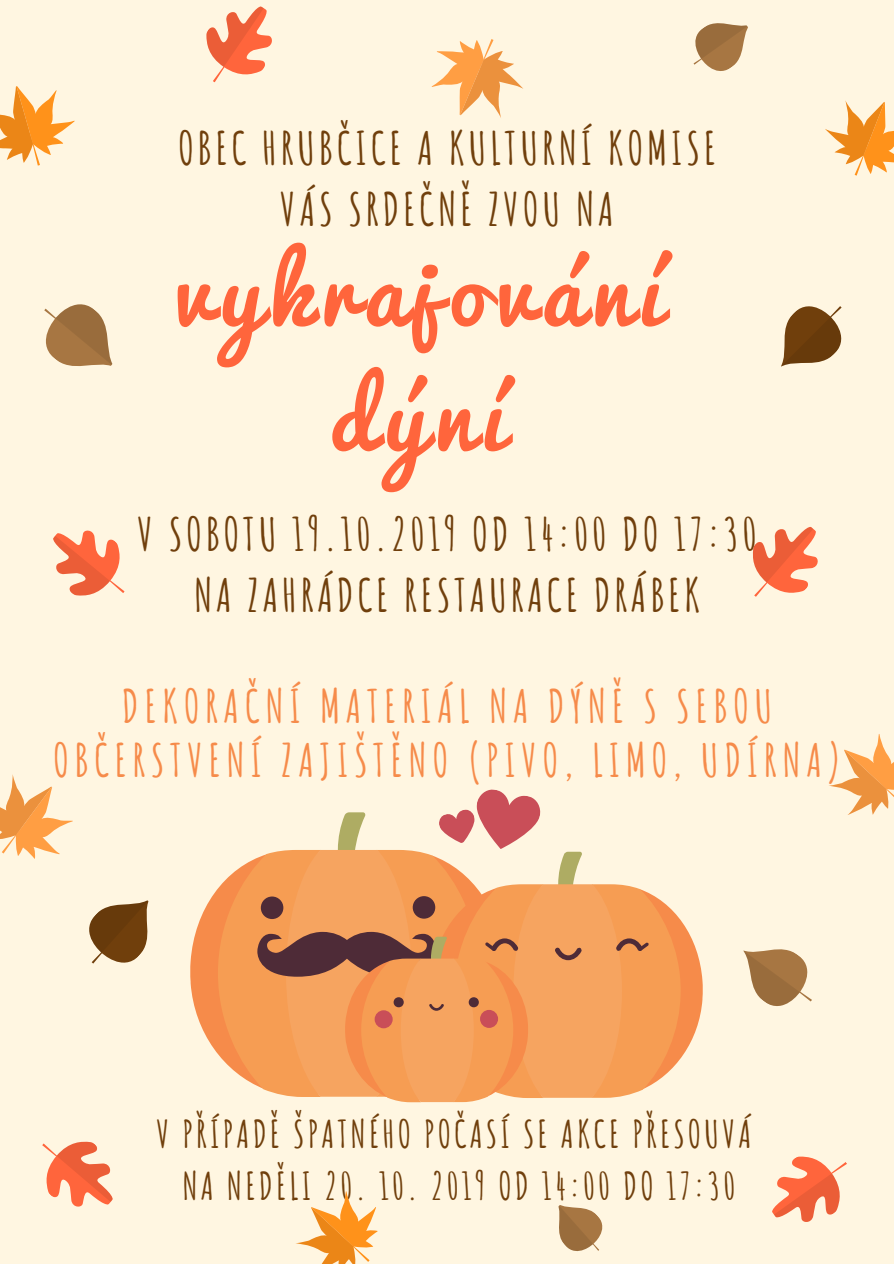
<style>
.page{position:relative;width:894px;height:1264px;background:#fff}
.page>*{position:absolute;margin:0;border:0;box-sizing:border-box;transform-origin:0 0}
.t1{font:90px/124.8px "Pacifico";letter-spacing:.08em;color:#ff653c;text-align:center}
.t2{font:700 45px/61.5px "Amatic SC";letter-spacing:.08em;color:#703f0c;text-align:center}
.t3{font:700 45px/54.2px "Amatic SC";letter-spacing:.12em;color:#f68b4a;text-align:center}
.t4{font:700 37.5px/52.2px "Amatic SC";letter-spacing:.08em;color:#703f0c;text-align:center}
</style>
<div class="page">
<div style="left:0;top:0;width:893px;height:1263px;background:#fff6e1"></div>
<svg style="left:0;top:86px;width:75px;height:80px"></svg>
<svg style="left:44px;top:304px;width:69px;height:62px"></svg>
<svg style="left:53px;top:530px;width:72px;height:66px"></svg>
<svg style="left:0;top:774px;width:149px;height:190px"></svg>
<svg style="left:431px;top:39px;width:92px;height:79px"></svg>
<svg style="left:42px;top:1141px;width:71px;height:66px"></svg>
<svg style="left:693px;top:23px;width:55px;height:48px"></svg>
<svg style="left:825px;top:100px;width:68px;height:76px"></svg>
<svg style="left:781px;top:306px;width:61px;height:61px"></svg>
<svg style="left:752px;top:526px;width:66px;height:71px"></svg>
<svg style="left:829px;top:734px;width:64px;height:81px"></svg>
<svg style="left:743px;top:949px;width:69px;height:57px"></svg>
<svg style="left:772px;top:1156px;width:75px;height:66px"></svg>
<svg style="left:558px;top:1205px;width:45px;height:47px"></svg>
<svg style="left:206px;top:6px;width:66px;height:77px"></svg>
<svg style="left:296px;top:1191px;width:82px;height:72px"></svg>
<svg style="left:190px;top:789px;width:512px;height:313px"></svg>
<p class="t2" style="left:178px;top:117px;width:539px">OBEC HRUBČICE A KULTURNÍ KOMISE<br>VÁS SRDEČNĚ ZVOU NA</p>
<h1 class="t1" style="left:173px;top:233px;width:490px">vykrajování dýní</h1>
<p class="t2" style="left:138px;top:502px;width:620px">V SOBOTU 19.10.2019 OD 14:00 DO 17:30<br>NA ZAHRÁDCE RESTAURACE DRÁBEK</p>
<p class="t3" style="left:53px;top:678px;width:789px">DEKORAČNÍ MATERIÁL NA DÝNĚ S SEBOU<br>OBČERSTVENÍ ZAJIŠTĚNO (PIVO, LIMO, UDÍRNA)</p>
<p class="t4" style="left:156px;top:1107px;width:596px">V PŘÍPADĚ ŠPATNÉHO POČASÍ SE AKCE PŘESOUVÁ<br>NA NEDĚLI 20. 10. 2019 OD 14:00 DO 17:30</p>
</div>
